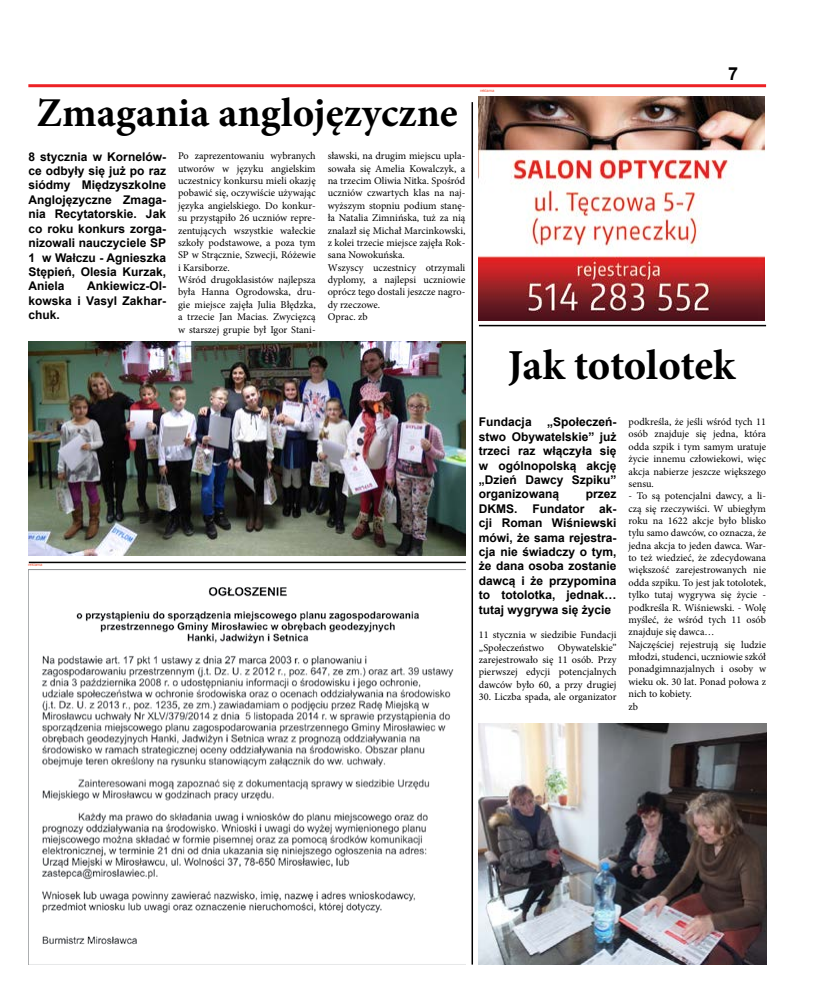
<style>
.page{position:relative;width:820px;height:993px;background:#fff}
.page>*{position:absolute;margin:0;border:0;box-sizing:border-box;transform-origin:0 0}
.t1{font:700 42.7px "Minion Pro";letter-spacing:-.01em;color:#000}
.t2{font:700 41px "Minion Pro";color:#000}
.t3{font:700 18px "Arial";color:#000}
.t4{font:700 12px/14.4px "Arial";color:#000;text-align:justify}
.t5{font:10.3px/12.4px "Minion Pro";color:#000}
.t6{font:4px "Arial";color:#f05135}
</style>
<div class="page">
<hr style="left:28px;top:84px;width:737px;height:3px;background:#ed2124">
<img style="left:478px;top:97px;width:286px;height:223px">
<hr style="left:478px;top:325px;width:287px;height:1px;background:#000">
<hr style="left:29px;top:561px;width:436px;height:2px;background:#000">
<hr style="left:471px;top:102px;width:2px;height:862px;background:#000">
<img style="left:478px;top:723px;width:288px;height:241px">
<img style="left:28px;top:341px;width:437px;height:214px">
<img style="left:28px;top:569px;width:437px;height:395px">
<h2 class="t2" style="left:36px;top:84px;width:423px">Zmagania anglojęzyczne</h2>
<p class="t4" style="left:28px;top:149px;width:139px">8 stycznia w Kornelów&shy;ce odbyły się już po raz siódmy Międzyszkolne Anglojęzyczne Zmaga&shy;nia Recytatorskie. Jak co roku konkurs zorga&shy;nizowali nauczyciele SP 1 w Wałczu - Agnieszka Stępień, Olesia Kurzak, Aniela</p>
<p class="t4" style="left:28px;top:279px;width:139px;text-indent:59px">Ankiewicz-Ol&shy;kowska i Vasyl Zakhar&shy;chuk.</p>
<p class="t5" style="left:178px;top:150px;width:139px">Po zaprezentowaniu wybranych utworów w języku angielskim uczestnicy konkursu mieli okazję pobawić się, oczywiście używając języka angielskiego. Do konkur&shy;su przystąpiło 26 uczniów repre&shy;zentujących wszystkie wałeckie szkoły podstawowe, a poza tym<br>SP w Strącznie, Szwecji, Różewie i Karsiborze.<br>Wśród drugoklasistów najlepsza była Hanna Ogrodowska, dru&shy;gie miejsce zajęła Julia Błędzka, a trzecie Jan Macias. Zwycięzcą w starszej grupie był Igor Stani-</p>
<p class="t5" style="left:327px;top:150px;width:139px">sławski, na drugim miejscu upla&shy;sowała się Amelia Kowalczyk, a na trzecim Oliwia Nitka. Spośród uczniów czwartych klas na naj&shy;wyższym stopniu podium stanę&shy;ła Natalia Zimnińska, tuż za nią znalazł się Michał Marcinkowski, z kolei trzecie miejsce zajęła Rok&shy;sana Nowokuńska.<br>Wszyscy uczestnicy otrzymali dyplomy, a najlepsi uczniowie oprócz tego dostali jeszcze nagro&shy;dy rzeczowe.<br>Oprac. zb</p>
<p class="t6" style="left:28px;top:562px;width:16px">reklama</p>
<p class="t6" style="left:480px;top:88px;width:16px">reklama</p>
<h3 class="t3" style="left:727px;top:62px;width:12px">7</h3>
<h1 class="t1" style="left:508px;top:335px;width:228px">Jak totolotek</h1>
<p class="t4" style="left:478px;top:415px;width:139px;text-indent:68px">„Społeczeń&shy;stwo Obywatelskie” już trzeci raz włączyła się w ogólnopolską akcję „Dzień Dawcy Szpiku” organizowaną</p>
<p class="t4" style="left:478px;top:415px;width:54px">Fundacja</p>
<p class="t4" style="left:478px;top:487px;width:139px;text-indent:107px">przez DKMS. Fundator ak&shy;cji Roman Wiśniewski mówi, że sama rejestra&shy;cja nie świadczy o tym, że dana osoba zostanie dawcą i że przypomina to totolotka, jednak… tutaj wygrywa się życie</p>
<p class="t5" style="left:478px;top:628px;width:139px">11 stycznia w siedzibie Fundacji „Społeczeństwo</p>
<p class="t5" style="left:478px;top:641px;width:139px;text-align:justify;text-indent:79px">Obywatelskie” zarejestrowało się 11 osób. Przy pierwszej edycji potencjalnych dawców było 60, a przy drugiej</p>
<p class="t5" style="left:478px;top:690px;width:139px">30. Liczba spada, ale organizator</p>
<p class="t5" style="left:628px;top:415px;width:139px;text-align:justify">podkreśla, że jeśli wśród tych 11 osób znajduje się jedna, która odda szpik i tym samym uratuje życie innemu człowiekowi, więc akcja nabierze jeszcze większego sensu.</p>
<p class="t5" style="left:628px;top:489px;width:139px">- To są potencjalni dawcy, a li&shy;czą się rzeczywiści. W ubiegłym roku na 1622 akcje było blisko tylu samo dawców, co oznacza, że jedna akcja to jeden dawca. War&shy;to też wiedzieć, że zdecydowana większość zarejestrowanych nie odda szpiku. To jest jak totolotek, tylko tutaj wygrywa się życie - podkreśla R. Wiśniewski. - Wolę myśleć, że wśród tych 11 osób znajduje się dawca…<br>Najczęściej rejestrują się ludzie młodzi, studenci, uczniowie szkół ponadgimnazjalnych i osoby w wieku ok. 30 lat. Ponad połowa z nich to kobiety.<br>zb</p>
</div>
